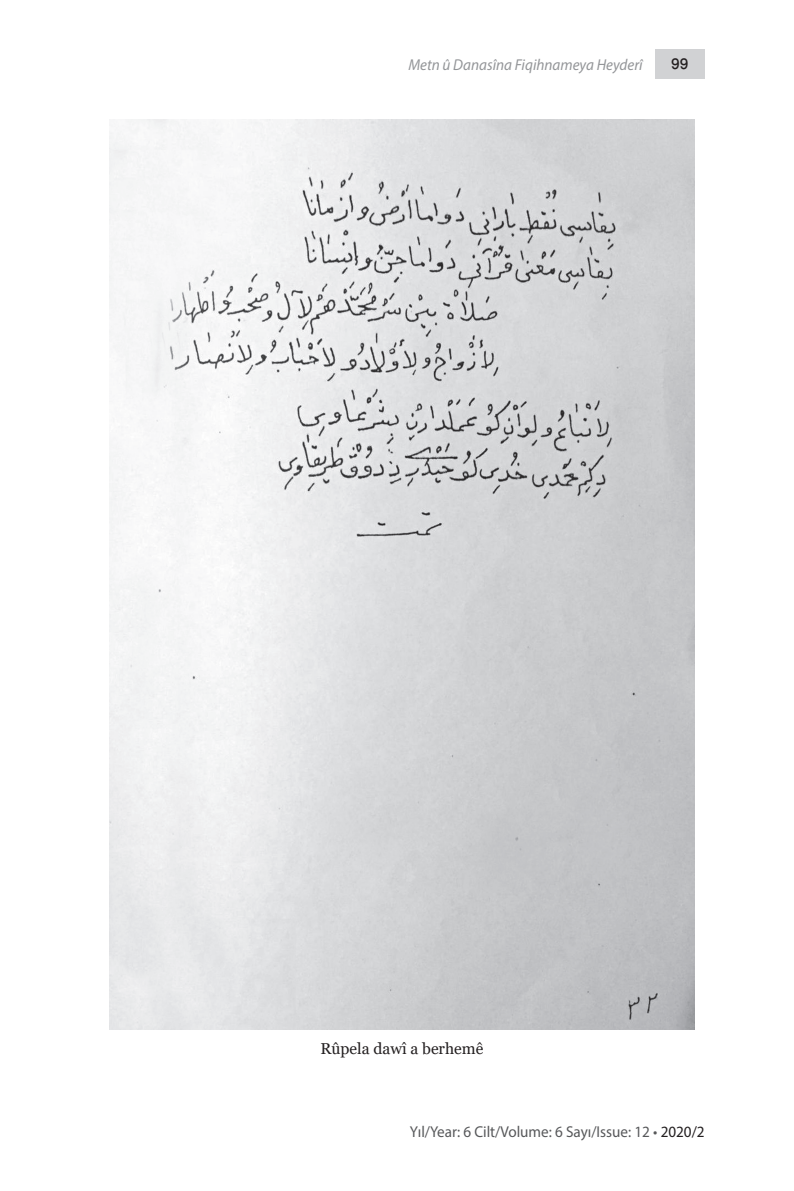
<style>
.page{position:relative;width:794px;height:1191px;background:#fff}
.page>*{position:absolute;margin:0;border:0;box-sizing:border-box;transform-origin:0 0}
.t1{font:500 21px "Win Soft Pro";color:#231f20}
.t2{font:15.75px "Myriad Pro";color:#57585a;scale:.96 1}
.t3{font:italic 15.75px "Myriad Pro";color:#939598;scale:.96 1}
.t4{font:15.75px "Georgia";color:#231f20}
.s1{color:#231f20}
</style>
<div class="page">
<div style="left:655px;top:49px;width:49px;height:30px;background:#d1d2d4"></div>
<img style="left:110px;top:120px;width:584px;height:909px">
<p class="t3" style="left:408px;top:55px;width:245px">Metn û Danasîna Fiqihnameya Heyderî</p>
<h1 class="t1" style="left:671px;top:48px;width:19px">99</h1>
<p class="t4" style="left:320px;top:1039px;width:164px">Rûpela dawî a berhemê</p>
<p class="t2" style="left:410px;top:1122px;width:308px">Yıl/Year: 6 Cilt/Volume: 6 Sayı/Issue: 12 • <span class="s1">2020/2</span></p>
</div>
